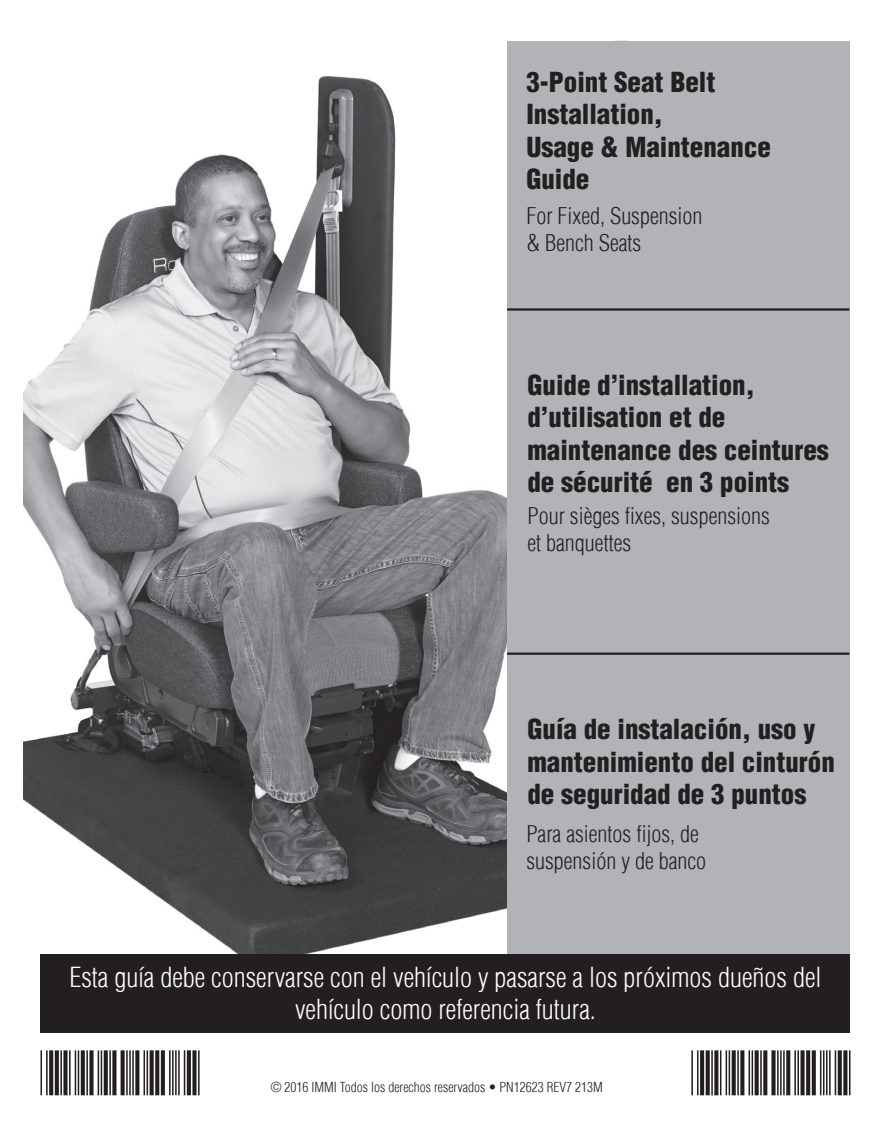
<style>
.page{position:relative;width:891px;height:1134px;background:#fff}
.page>*{position:absolute;margin:0;border:0;box-sizing:border-box;transform-origin:0 0}
.t1{font:900 condensed 27px/32.4px "Helvetica LT";color:#231f20}
.t2{font:300 condensed 27px/32.4px "Helvetica LT";color:#fff;text-align:center}
.t3{font:300 condensed 22.5px/27px "Helvetica LT";color:#231f20}
.t4{font:300 condensed 13.5px "Helvetica LT";color:#231f20}
</style>
<div class="page">
<hr style="left:40px;top:1050px;width:2px;height:45px;background:#231f20">
<hr style="left:46px;top:1050px;width:2px;height:45px;background:#231f20">
<svg style="left:49px;top:1050px;width:4px;height:45px"></svg>
<svg style="left:55px;top:1050px;width:4px;height:45px"></svg>
<hr style="left:60px;top:1050px;width:2px;height:45px;background:#231f20">
<div style="left:63px;top:1050px;width:5px;height:45px;background:#231f20"></div>
<hr style="left:69px;top:1050px;width:2px;height:45px;background:#231f20">
<hr style="left:75px;top:1050px;width:1px;height:45px;background:#231f20">
<hr style="left:78px;top:1050px;width:1px;height:45px;background:#231f20">
<svg style="left:81px;top:1050px;width:4px;height:45px"></svg>
<hr style="left:86px;top:1050px;width:2px;height:45px;background:#231f20">
<div style="left:89px;top:1050px;width:5px;height:45px;background:#231f20"></div>
<hr style="left:98px;top:1050px;width:1px;height:45px;background:#231f20">
<hr style="left:101px;top:1050px;width:1px;height:45px;background:#231f20">
<svg style="left:104px;top:1050px;width:4px;height:45px"></svg>
<hr style="left:109px;top:1050px;width:2px;height:45px;background:#231f20">
<svg style="left:112px;top:1050px;width:4px;height:45px"></svg>
<svg style="left:121px;top:1050px;width:4px;height:45px"></svg>
<hr style="left:126px;top:1050px;width:2px;height:45px;background:#231f20">
<hr style="left:129px;top:1050px;width:2px;height:45px;background:#231f20">
<hr style="left:132px;top:1050px;width:2px;height:45px;background:#231f20">
<svg style="left:135px;top:1050px;width:4px;height:45px"></svg>
<hr style="left:144px;top:1050px;width:1px;height:45px;background:#231f20">
<hr style="left:147px;top:1050px;width:1px;height:45px;background:#231f20">
<svg style="left:150px;top:1050px;width:4px;height:45px"></svg>
<svg style="left:155px;top:1050px;width:4px;height:45px"></svg>
<hr style="left:161px;top:1050px;width:4px;height:45px;background:#231f20">
<hr style="left:169px;top:1050px;width:2px;height:45px;background:#231f20">
<hr style="left:172px;top:1050px;width:2px;height:45px;background:#231f20">
<hr style="left:175px;top:1050px;width:2px;height:45px;background:#231f20">
<hr style="left:178px;top:1050px;width:2px;height:45px;background:#231f20">
<hr style="left:184px;top:1050px;width:1px;height:45px;background:#231f20">
<svg style="left:187px;top:1050px;width:4px;height:45px"></svg>
<div style="left:192px;top:1050px;width:5px;height:45px;background:#231f20"></div>
<hr style="left:198px;top:1050px;width:2px;height:45px;background:#231f20">
<hr style="left:691px;top:1050px;width:2px;height:45px;background:#231f20">
<hr style="left:697px;top:1050px;width:2px;height:45px;background:#231f20">
<svg style="left:700px;top:1050px;width:4px;height:45px"></svg>
<svg style="left:706px;top:1050px;width:4px;height:45px"></svg>
<hr style="left:711px;top:1050px;width:2px;height:45px;background:#231f20">
<svg style="left:714px;top:1050px;width:4px;height:45px"></svg>
<hr style="left:720px;top:1050px;width:1px;height:45px;background:#231f20">
<hr style="left:726px;top:1050px;width:1px;height:45px;background:#231f20">
<hr style="left:729px;top:1050px;width:1px;height:45px;background:#231f20">
<svg style="left:732px;top:1050px;width:4px;height:45px"></svg>
<hr style="left:737px;top:1050px;width:2px;height:45px;background:#231f20">
<svg style="left:740px;top:1050px;width:4px;height:45px"></svg>
<hr style="left:749px;top:1050px;width:1px;height:45px;background:#231f20">
<hr style="left:752px;top:1050px;width:1px;height:45px;background:#231f20">
<svg style="left:755px;top:1050px;width:4px;height:45px"></svg>
<hr style="left:760px;top:1050px;width:2px;height:45px;background:#231f20">
<svg style="left:763px;top:1050px;width:4px;height:45px"></svg>
<div style="left:771px;top:1050px;width:5px;height:45px;background:#231f20"></div>
<hr style="left:777px;top:1050px;width:2px;height:45px;background:#231f20">
<hr style="left:780px;top:1050px;width:2px;height:45px;background:#231f20">
<hr style="left:783px;top:1050px;width:2px;height:45px;background:#231f20">
<svg style="left:786px;top:1050px;width:4px;height:45px"></svg>
<hr style="left:794px;top:1050px;width:2px;height:45px;background:#231f20">
<hr style="left:797px;top:1050px;width:2px;height:45px;background:#231f20">
<svg style="left:801px;top:1050px;width:4px;height:45px"></svg>
<svg style="left:806px;top:1050px;width:4px;height:45px"></svg>
<svg style="left:812px;top:1050px;width:4px;height:45px"></svg>
<hr style="left:820px;top:1050px;width:1px;height:45px;background:#231f20">
<hr style="left:823px;top:1050px;width:2px;height:45px;background:#231f20">
<hr style="left:826px;top:1050px;width:2px;height:45px;background:#231f20">
<hr style="left:829px;top:1050px;width:2px;height:45px;background:#231f20">
<hr style="left:835px;top:1050px;width:1px;height:45px;background:#231f20">
<svg style="left:838px;top:1050px;width:4px;height:45px"></svg>
<svg style="left:843px;top:1050px;width:4px;height:45px"></svg>
<hr style="left:849px;top:1050px;width:1px;height:45px;background:#231f20">
<img style="left:24px;top:76px;width:483px;height:878px">
<div style="left:507px;top:41px;width:342px;height:921px;background:#b2b3b7"></div>
<div style="left:40px;top:954px;width:810px;height:79px;background:#231f20"></div>
<hr style="left:507px;top:308px;width:342px;height:3px;background:#231f20">
<hr style="left:507px;top:653px;width:342px;height:2px;background:#231f20">
<p class="t1" style="left:526px;top:66px;width:246px">3-Point Seat Belt<br>Installation,<br>Usage &amp; Maintenance<br>Guide</p>
<p class="t3" style="left:526px;top:202px;width:178px">For Fixed, Suspension &amp; Bench Seats</p>
<p class="t1" style="left:527px;top:369px;width:303px">Guide d’installation, d’utilisation et de maintenance des ceintures de sécurité en 3 points</p>
<p class="t3" style="left:527px;top:503px;width:244px">Pour sièges fixes, suspensions et banquettes</p>
<p class="t1" style="left:527px;top:713px;width:309px">Guía de instalación, uso y mantenimiento del cinturón de seguridad de 3 puntos</p>
<p class="t3" style="left:526px;top:820px;width:181px">Para asientos fijos, de suspensión y de banco</p>
<p class="t2" style="left:69px;top:961px;width:754px">Esta guía debe conservarse con el vehículo y pasarse a los próximos dueños del vehículo como referencia futura.</p>
<p class="t4" style="left:271px;top:1078px;width:334px">© 2016 IMMI Todos los derechos reservados • PN12623 REV7 213M</p>
</div>
